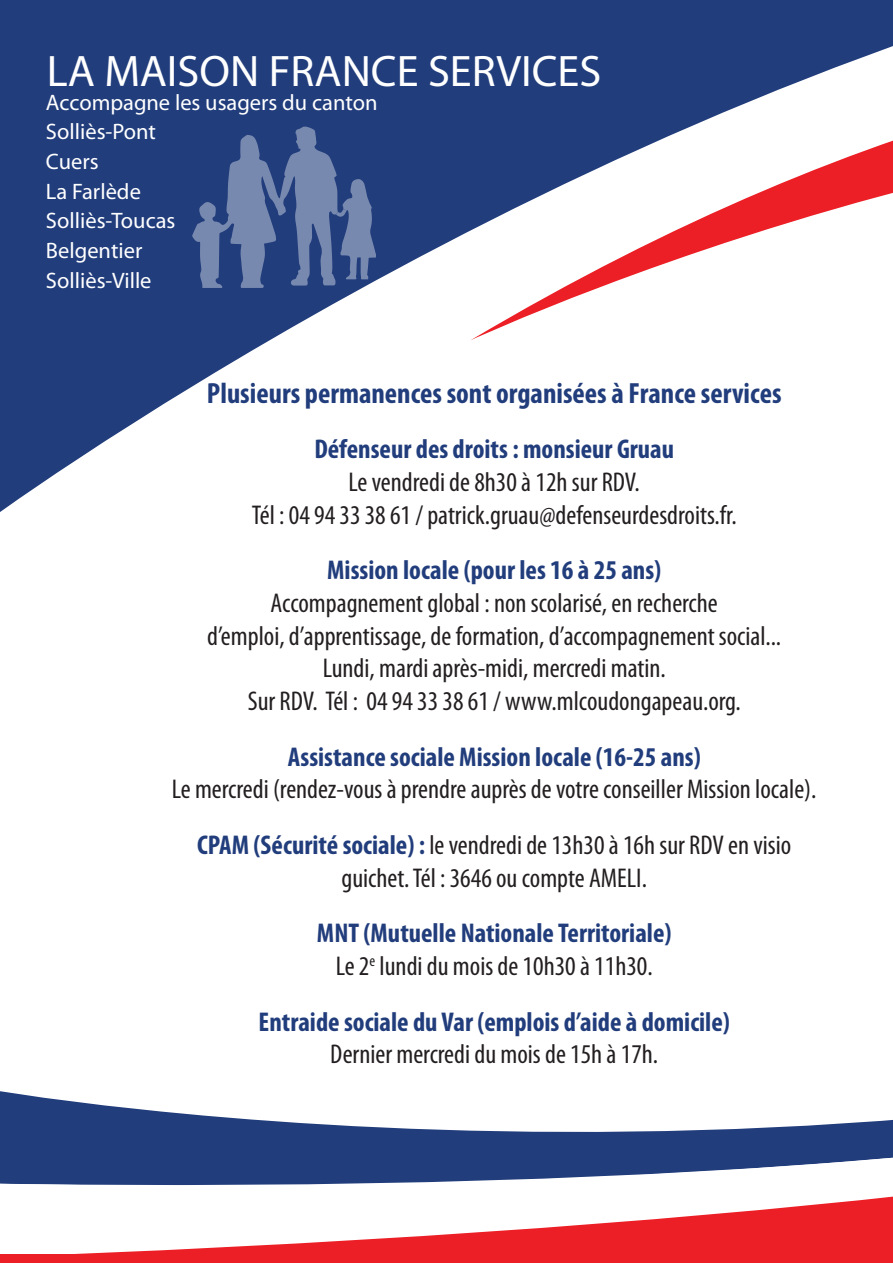
<style>
.page{position:relative;width:893px;height:1263px;background:#fff}
.page>*{position:absolute;margin:0;border:0;box-sizing:border-box;transform-origin:0 0}
.t1{font:44.25px "Myriad Pro";color:#fff}
.t2{font:700 condensed 29.25px "Myriad Pro";color:#213d7c}
.t3{font:condensed 27.15px/32.7px "Myriad Pro";color:#231f20;text-align:center}
.t4{font:700 condensed 27.15px/32.7px "Myriad Pro";color:#213d7c;text-align:center}
.t5{font:22.35px/29.5px "Myriad Pro";color:#fff}
.s1{font-weight:700;color:#213d7c}
.s2{font-weight:400;color:#231f20}
</style>
<div class="page">
<svg style="left:0;top:1091px;width:893px;height:163px"></svg>
<svg style="left:0;top:0;width:470px;height:512px;fill:#213d7c"></svg>
<svg style="left:470px;top:0;width:423px;height:340px"></svg>
<svg style="left:192px;top:127px;width:184px;height:161px;background:#4a6094"></svg>
<div style="left:0;top:1254px;width:893px;height:9px;background:#ec1f26"></div>
<p class="t1" style="left:47px;top:44px;width:556px">LA MAISON FRANCE SERVICES</p>
<p class="t5" style="left:46px;top:87px;width:333px">Accompagne les usagers du canton<br>Solliès-Pont<br>Cuers<br>La Farlède<br>Solliès-Toucas<br>Belgentier<br>Solliès-Ville</p>
<p class="t2" style="left:207px;top:374px;width:576px">Plusieurs permanences sont organisées à France services</p>
<p class="t3" style="left:252px;top:433px;width:486px"><span class="s1">Défenseur des droits : monsieur Gruau<br></span>Le vendredi de 8h30 à 12h sur RDV.<br>Tél : 04 94 33 38 61 / patrick.gruau@defenseurdesdroits.fr.</p>
<p class="t3" style="left:207px;top:553px;width:575px"><span class="s1">Mission locale (pour les 16 à 25 ans)<br></span>Accompagnement global : non scolarisé, en recherche<br>d’emploi, d’apprentissage, de formation, d’accompagnement social...<br>Lundi, mardi après-midi, mercredi matin.<br>Sur RDV. Tél : 04 94 33 38 61 / www.mlcoudongapeau.org.</p>
<p class="t3" style="left:172px;top:740px;width:646px"><span class="s1">Assistance sociale Mission locale (16-25 ans)<br></span>Le mercredi (rendez-vous à prendre auprès de votre conseiller Mission locale).</p>
<p class="t3" style="left:197px;top:828px;width:596px"><span class="s1">CPAM (Sécurité sociale) :</span> le vendredi de 13h30 à 16h sur RDV en visio guichet. Tél : 3646 ou compte AMELI.</p>
<p class="t4" style="left:317px;top:916px;width:356px">MNT (Mutuelle Nationale Territoriale)<br><span class="s2">Le 2</span><sup>e</sup> <span class="s2">lundi du mois de 10h30 à 11h30.</span></p>
<p class="t4" style="left:259px;top:1004px;width:473px">Entraide sociale du Var (emplois d’aide à domicile)<br><span class="s2">Dernier mercredi du mois de 15h à 17h.</span></p>
</div>
